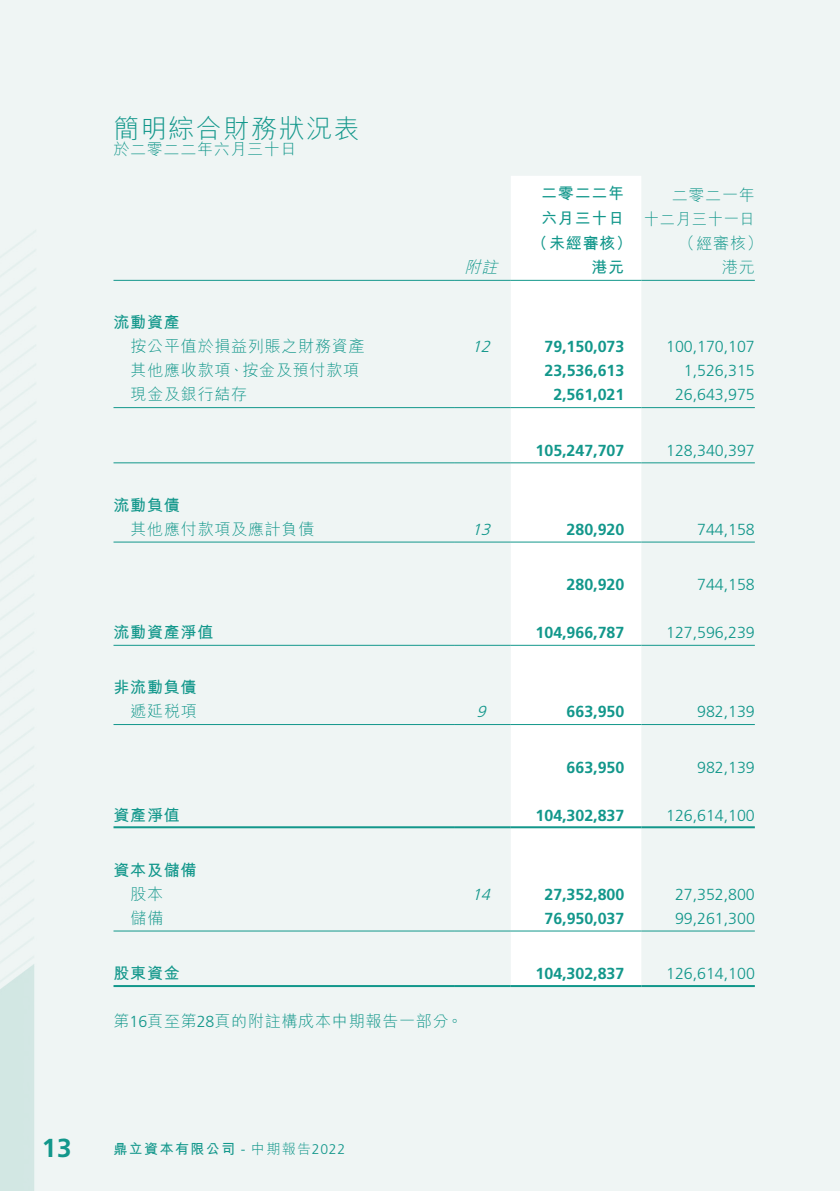
<style>
.page{position:relative;width:840px;height:1191px;background:#fff}
.page>*{position:absolute;margin:0;border:0;box-sizing:border-box;transform-origin:0 0}
.t1{font:300 26px "M Hei HK";letter-spacing:.06em;color:#12978b}
.t2{font:700 26px "Frutiger LT Std";color:#12978b}
.t3{font:300 16px "Frutiger LT Std";color:#12978b}
.t4{font:700 16px "Frutiger LT Std";color:#12978b}
.t5{font:300 16px "M Hei HK";letter-spacing:.05em;color:#12978b}
.t6{font:700 16px/25px "M Hei HK";letter-spacing:.05em;color:#12978b;text-align:center}
.t7{font:300 16px "M Hei HK";letter-spacing:.05em;color:#12978b;scale:.95 1}
.t8{font:italic 300 16px "Frutiger LT Std";color:#12978b}
.t9{font:italic 300 16px "M Hei HK";color:#12978b}
.t10{font:700 14px "M Hei HK";letter-spacing:.1em;color:#12978b}
.s1{font-family:"Frutiger LT Std"}
.s2{font-family:"Frutiger LT Std";font-weight:300}
.s3{font-weight:300}
</style>
<div class="page">
<div style="left:0;top:0;width:839px;height:1191px;background:#eff5f4"></div>
<svg style="left:510px;top:176px;width:131px;height:809px"></svg>
<hr style="left:113px;top:280px;width:341px;height:1px;background:#12978b">
<hr style="left:454px;top:280px;width:56px;height:1px;background:#12978b">
<hr style="left:510px;top:280px;width:131px;height:1px;background:#12978b">
<hr style="left:641px;top:280px;width:113px;height:1px;background:#12978b">
<hr style="left:113px;top:407px;width:341px;height:1px;background:#12978b">
<hr style="left:454px;top:407px;width:56px;height:1px;background:#12978b">
<hr style="left:510px;top:407px;width:131px;height:1px;background:#12978b">
<hr style="left:641px;top:407px;width:113px;height:1px;background:#12978b">
<hr style="left:113px;top:462px;width:341px;height:1px;background:#12978b">
<hr style="left:454px;top:462px;width:56px;height:1px;background:#12978b">
<hr style="left:510px;top:462px;width:131px;height:1px;background:#12978b">
<hr style="left:641px;top:462px;width:113px;height:1px;background:#12978b">
<hr style="left:113px;top:541px;width:341px;height:1px;background:#12978b">
<hr style="left:454px;top:541px;width:56px;height:1px;background:#12978b">
<hr style="left:510px;top:541px;width:131px;height:1px;background:#12978b">
<hr style="left:641px;top:541px;width:113px;height:1px;background:#12978b">
<hr style="left:113px;top:645px;width:341px;height:1px;background:#12978b">
<hr style="left:454px;top:645px;width:56px;height:1px;background:#12978b">
<hr style="left:510px;top:645px;width:131px;height:1px;background:#12978b">
<hr style="left:641px;top:645px;width:113px;height:1px;background:#12978b">
<hr style="left:113px;top:724px;width:341px;height:1px;background:#12978b">
<hr style="left:454px;top:724px;width:56px;height:1px;background:#12978b">
<hr style="left:510px;top:724px;width:131px;height:1px;background:#12978b">
<hr style="left:641px;top:724px;width:113px;height:1px;background:#12978b">
<hr style="left:113px;top:826px;width:341px;height:2px;background:#12978b">
<hr style="left:454px;top:826px;width:56px;height:2px;background:#12978b">
<hr style="left:510px;top:826px;width:131px;height:2px;background:#12978b">
<hr style="left:641px;top:826px;width:113px;height:2px;background:#12978b">
<hr style="left:113px;top:930px;width:341px;height:1px;background:#12978b">
<hr style="left:454px;top:930px;width:56px;height:1px;background:#12978b">
<hr style="left:510px;top:930px;width:131px;height:1px;background:#12978b">
<hr style="left:641px;top:930px;width:113px;height:1px;background:#12978b">
<hr style="left:113px;top:985px;width:341px;height:2px;background:#12978b">
<hr style="left:454px;top:985px;width:56px;height:2px;background:#12978b">
<hr style="left:510px;top:985px;width:131px;height:2px;background:#12978b">
<hr style="left:641px;top:985px;width:113px;height:2px;background:#12978b">
<h1 class="t2" style="left:42px;top:1132px;width:31px">13</h1>
<h1 class="t1" style="left:113px;top:115px;width:248px">簡明綜合財務狀況表</h1>
<p class="t5" style="left:113px;top:141px;width:184px">於二零二二年六月三十日</p>
<p class="t6" style="left:113px;top:308px;width:68px">流動資產</p>
<p class="t5" style="left:130px;top:338px;width:235px">按公平值於損益列賬之財務資產</p>
<p class="t5" style="left:130px;top:362px;width:230px">其他應收款項、按金及預付款項</p>
<p class="t5" style="left:130px;top:386px;width:118px">現金及銀行結存</p>
<p class="t9" style="left:464px;top:259px;width:39px">附註</p>
<p class="t8" style="left:471px;top:338px;width:24px">12</p>
<p class="t6" style="left:113px;top:491px;width:68px">流動負債</p>
<p class="t5" style="left:130px;top:521px;width:185px">其他應付款項及應計負債</p>
<p class="t6" style="left:113px;top:618px;width:101px">流動資產淨值</p>
<p class="t6" style="left:113px;top:673px;width:85px">非流動負債</p>
<p class="t5" style="left:130px;top:703px;width:68px">遞延稅項</p>
<p class="t8" style="left:471px;top:520px;width:24px">13</p>
<p class="t8" style="left:476px;top:702px;width:15px">9</p>
<p class="t6" style="left:113px;top:800px;width:68px">資產淨值</p>
<p class="t6" style="left:113px;top:856px;width:85px">資本及儲備</p>
<p class="t5" style="left:130px;top:885px;width:34px">股本</p>
<p class="t5" style="left:130px;top:909px;width:34px">儲備</p>
<p class="t6" style="left:113px;top:959px;width:68px">股東資金</p>
<p class="t5" style="left:113px;top:1013px;width:350px">第<span class="s1">16</span>頁至第<span class="s1">28</span>頁的附註構成本中期報告一部分。</p>
<p class="t8" style="left:471px;top:885px;width:24px">14</p>
<p class="t6" style="left:531px;top:179px;width:102px">二零二二年六月三十日（未經審核(</p>
<p class="t5" style="left:671px;top:187px;width:85px">二零二一年</p>
<p class="t7" style="left:643px;top:211px;width:118px">十二月三十一日</p>
<p class="t5" style="left:678px;top:235px;width:85px">（經審核(</p>
<p class="t5" style="left:721px;top:259px;width:34px">港元</p>
<p class="t6" style="left:591px;top:253px;width:34px">港元</p>
<p class="t4" style="left:544px;top:337px;width:81px">79,150,073</p>
<p class="t3" style="left:665px;top:338px;width:90px">100,170,107</p>
<p class="t4" style="left:544px;top:361px;width:81px">23,536,613</p>
<p class="t3" style="left:683px;top:362px;width:72px">1,526,315</p>
<p class="t4" style="left:553px;top:385px;width:72px">2,561,021</p>
<p class="t3" style="left:674px;top:386px;width:81px">26,643,975</p>
<p class="t4" style="left:535px;top:440px;width:90px">105,247,707</p>
<p class="t3" style="left:665px;top:441px;width:90px">128,340,397</p>
<p class="t4" style="left:566px;top:520px;width:59px">280,920</p>
<p class="t3" style="left:696px;top:520px;width:59px">744,158</p>
<p class="t4" style="left:566px;top:575px;width:59px">280,920</p>
<p class="t3" style="left:696px;top:575px;width:59px">744,158</p>
<p class="t4" style="left:535px;top:623px;width:90px">104,966,787</p>
<p class="t3" style="left:665px;top:623px;width:90px">127,596,239</p>
<p class="t4" style="left:566px;top:702px;width:59px">663,950</p>
<p class="t3" style="left:696px;top:702px;width:59px">982,139</p>
<p class="t4" style="left:566px;top:757px;width:59px">663,950</p>
<p class="t3" style="left:696px;top:758px;width:59px">982,139</p>
<p class="t4" style="left:535px;top:805px;width:90px">104,302,837</p>
<p class="t3" style="left:665px;top:806px;width:90px">126,614,100</p>
<p class="t4" style="left:544px;top:884px;width:81px">27,352,800</p>
<p class="t3" style="left:674px;top:885px;width:81px">27,352,800</p>
<p class="t4" style="left:544px;top:908px;width:81px">76,950,037</p>
<p class="t3" style="left:674px;top:909px;width:81px">99,261,300</p>
<p class="t4" style="left:535px;top:964px;width:90px">104,302,837</p>
<p class="t3" style="left:665px;top:964px;width:90px">126,614,100</p>
<p class="t10" style="left:113px;top:1138px;width:233px">鼎立資本有限公司 <span class="s2">-</span> <span class="s3">中期報告</span><span class="s2">2022</span></p>
</div>
